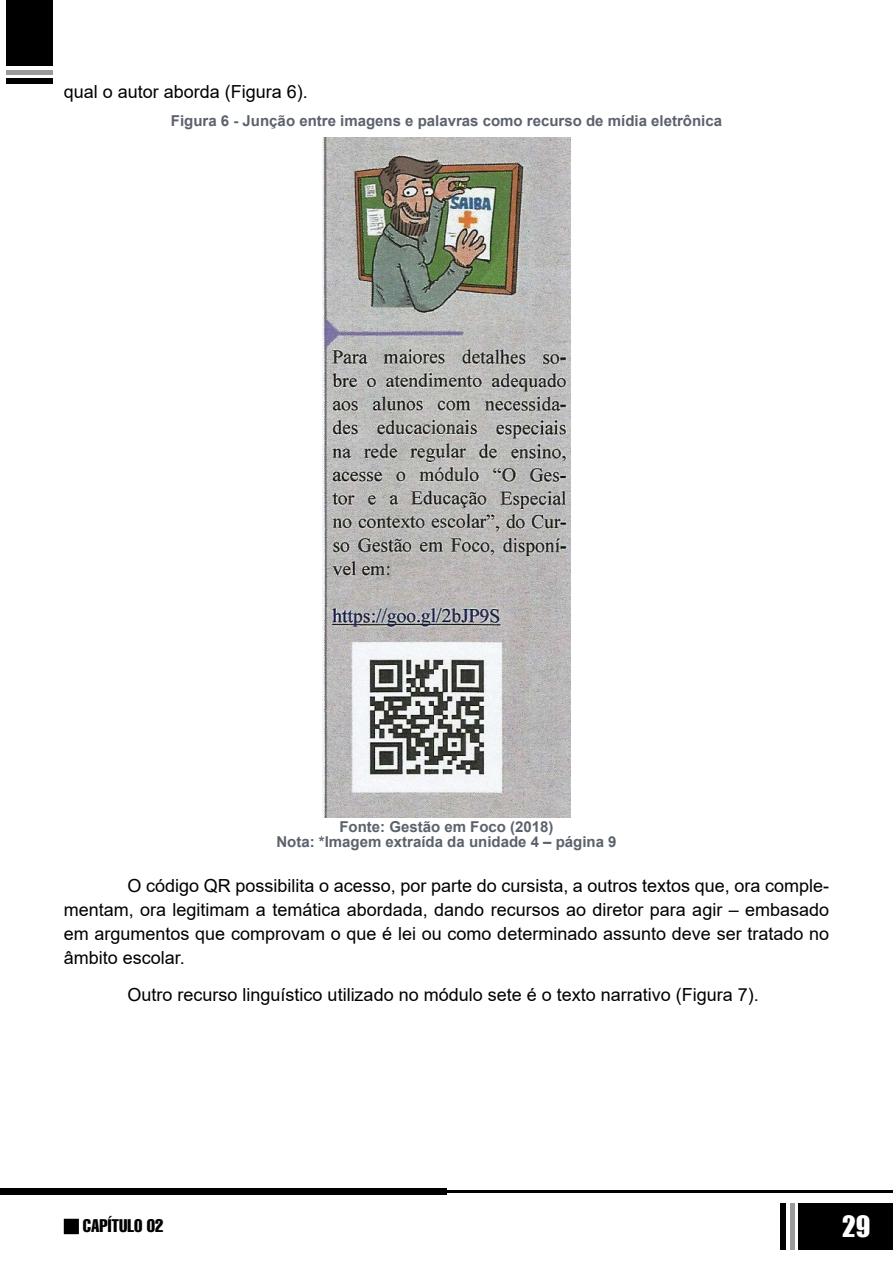
<style>
.page{position:relative;width:893px;height:1263px;background:#fff}
.page>*{position:absolute;margin:0;border:0;box-sizing:border-box;transform-origin:0 0}
.t1{font:27px "Impact";color:#fff}
.t2{font:18px/24px "Arial";color:#000;text-align:justify}
.t3{font:extra-condensed 18px "Helvetica";color:#000}
.t4{font:700 15px/15px "Arial";color:#5c626c;text-align:center}
</style>
<div class="page">
<div style="left:798px;top:1203px;width:95px;height:47px;background:#000"></div>
<hr style="left:790px;top:1203px;width:4px;height:47px;background:#9a9a9a">
<div style="left:780px;top:1203px;width:6px;height:47px;background:#000"></div>
<div style="left:0;top:1188px;width:446px;height:7px;background:#000"></div>
<hr style="left:446px;top:1191px;width:447px;height:2px;background:#000">
<div style="left:6px;top:0;width:47px;height:66px;background:#000"></div>
<div style="left:6px;top:70px;width:47px;height:5px;background:#9a9a9a"></div>
<div style="left:6px;top:78px;width:47px;height:6px;background:#000"></div>
<div style="left:65px;top:1219px;width:13px;height:14px;background:#000"></div>
<div style="left:64px;top:1219px;width:15px;height:15px;border:2px solid #000"></div>
<img style="left:322px;top:137px;width:249px;height:680px">
<p class="t2" style="left:64px;top:80px;width:246px">qual o autor aborda (Figura 6).</p>
<p class="t4" style="left:171px;top:113px;width:553px">Figura 6 - Junção entre imagens e palavras como recurso de mídia eletrônica</p>
<p class="t4" style="left:276px;top:819px;width:342px">Fonte: Gestão em Foco (2018)<br>Nota: *Imagem extraída da unidade 4 – página 9</p>
<p class="t2" style="left:64px;top:874px;width:767px;text-indent:64px">O código QR possibilita o acesso, por parte do cursista, a outros textos que, ora comple&shy;mentam, ora legitimam a temática abordada, dando recursos ao diretor para agir – embasado em argumentos que comprovam o que é lei ou como determinado assunto deve ser tratado no âmbito escolar.</p>
<p class="t2" style="left:128px;top:983px;width:633px">Outro recurso linguístico utilizado no módulo sete é o texto narrativo (Figura 7).</p>
<p class="t3" style="left:83px;top:1214px;width:82px">CAPÍTULO 02</p>
<h1 class="t1" style="left:842px;top:1206px;width:30px">29</h1>
</div>
